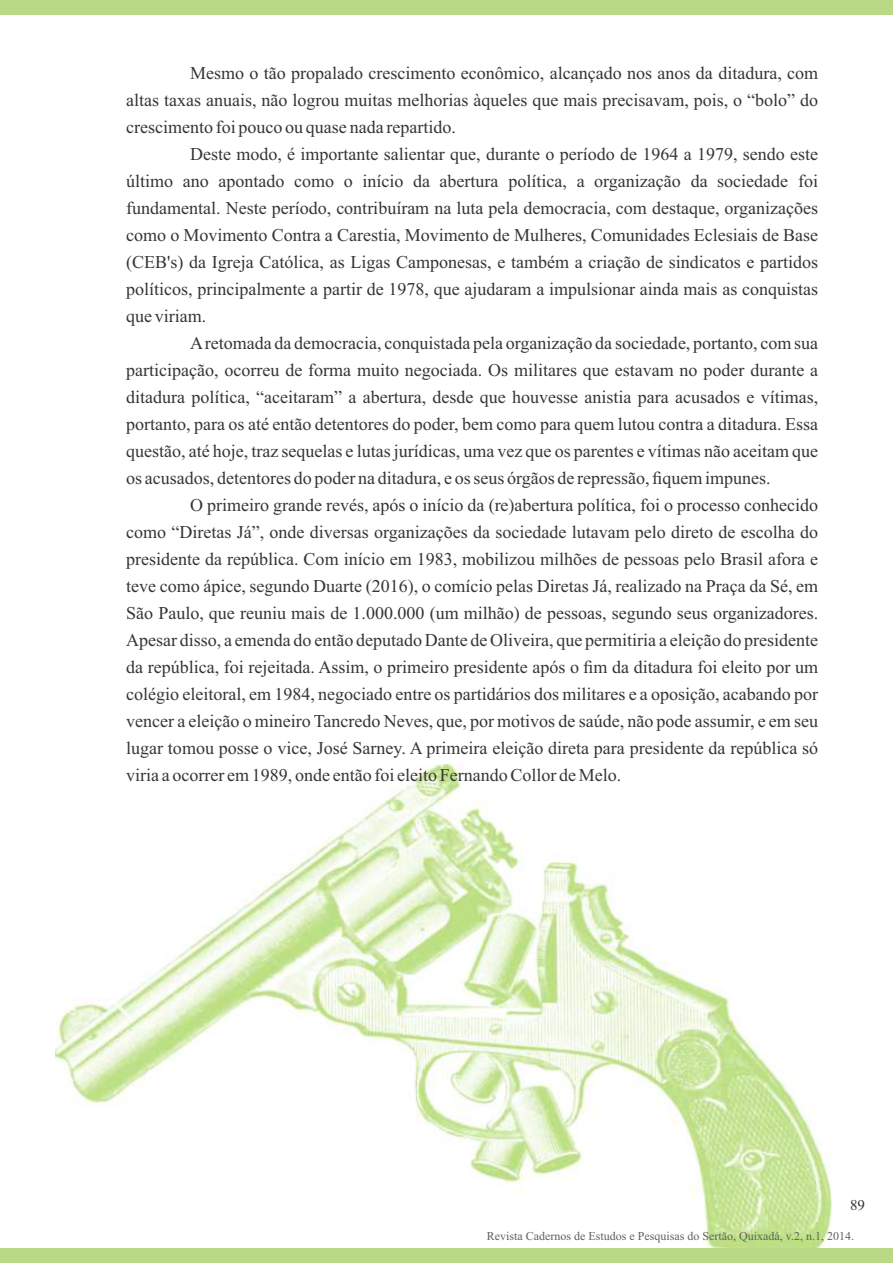
<style>
.page{position:relative;width:893px;height:1263px;background:#fff}
.page>*{position:absolute;margin:0;border:0;box-sizing:border-box;transform-origin:0 0}
.t1{font:18px/27px "Times New Roman";color:#373435;text-align:justify}
.t2{font:15px "Times New Roman";color:#373435}
.t3{font:12px "Times New Roman";color:#606062}
</style>
<div class="page">
<img style="left:55px;top:764px;width:776px;height:484px">
<div style="left:0;top:1248px;width:893px;height:15px;background:#bad986"></div>
<div style="left:0;top:0;width:893px;height:14px;background:#bad986"></div>
<p class="t1" style="left:126px;top:61px;width:693px;text-indent:64px">Mesmo o tão propalado crescimento econômico, alcançado nos anos da ditadura, com altas taxas anuais, não logrou muitas melhorias àqueles que mais precisavam, pois, o “bolo” do crescimento foi pouco ou quase nada repartido.</p>
<p class="t1" style="left:126px;top:142px;width:693px;text-indent:64px">Deste modo, é importante salientar que, durante o período de 1964 a 1979, sendo este último ano apontado como o início da abertura política, a organização da sociedade foi fundamental. Neste período, contribuíram na luta pela democracia, com destaque, organizações como o Movimento Contra a Carestia, Movimento de Mulheres, Comunidades Eclesiais de Base (CEB's) da Igreja Católica, as Ligas Camponesas, e também a criação de sindicatos e partidos políticos, principalmente a partir de 1978, que ajudaram a impulsionar ainda mais as conquistas que viriam.</p>
<p class="t1" style="left:126px;top:331px;width:693px;text-indent:64px">Aretomada da democracia, conquistada pela organização da sociedade, portanto, com sua participação, ocorreu de forma muito negociada. Os militares que estavam no poder durante a ditadura política, “aceitaram” a abertura, desde que houvesse anistia para acusados e vítimas, portanto, para os até então detentores do poder, bem como para quem lutou contra a ditadura. Essa questão, até hoje, traz sequelas e lutas jurídicas, uma vez que os parentes e vítimas não aceitam que os acusados, detentores do poder na ditadura, e os seus órgãos de repressão, fiquem impunes.</p>
<p class="t1" style="left:126px;top:493px;width:693px;text-indent:64px">O primeiro grande revés, após o início da (re)abertura política, foi o processo conhecido como “Diretas Já”, onde diversas organizações da sociedade lutavam pelo direto de escolha do presidente da república. Com início em 1983, mobilizou milhões de pessoas pelo Brasil afora e teve como ápice, segundo Duarte (2016), o comício pelas Diretas Já, realizado na Praça da Sé, em São Paulo, que reuniu mais de 1.000.000 (um milhão) de pessoas, segundo seus organizadores.<br>Apesar disso, a emenda do então deputado Dante de Oliveira, que permitiria a eleição do presidente da república, foi rejeitada. Assim, o primeiro presidente após o fim da ditadura foi eleito por um colégio eleitoral, em 1984, negociado entre os partidários dos militares e a oposição, acabando por vencer a eleição o mineiro Tancredo Neves, que, por motivos de saúde, não pode assumir, e em seu lugar tomou posse o vice, José Sarney. A primeira eleição direta para presidente da república só viria a ocorrer em 1989, onde então foi eleito Fernando Collor de Melo.</p>
<p class="t2" style="left:850px;top:1199px;width:16px">89</p>
<p class="t3" style="left:487px;top:1231px;width:369px">Revista Cadernos de Estudos e Pesquisas do Sertão, Quixadá, v.2, n.1, 2014.</p>
</div>
